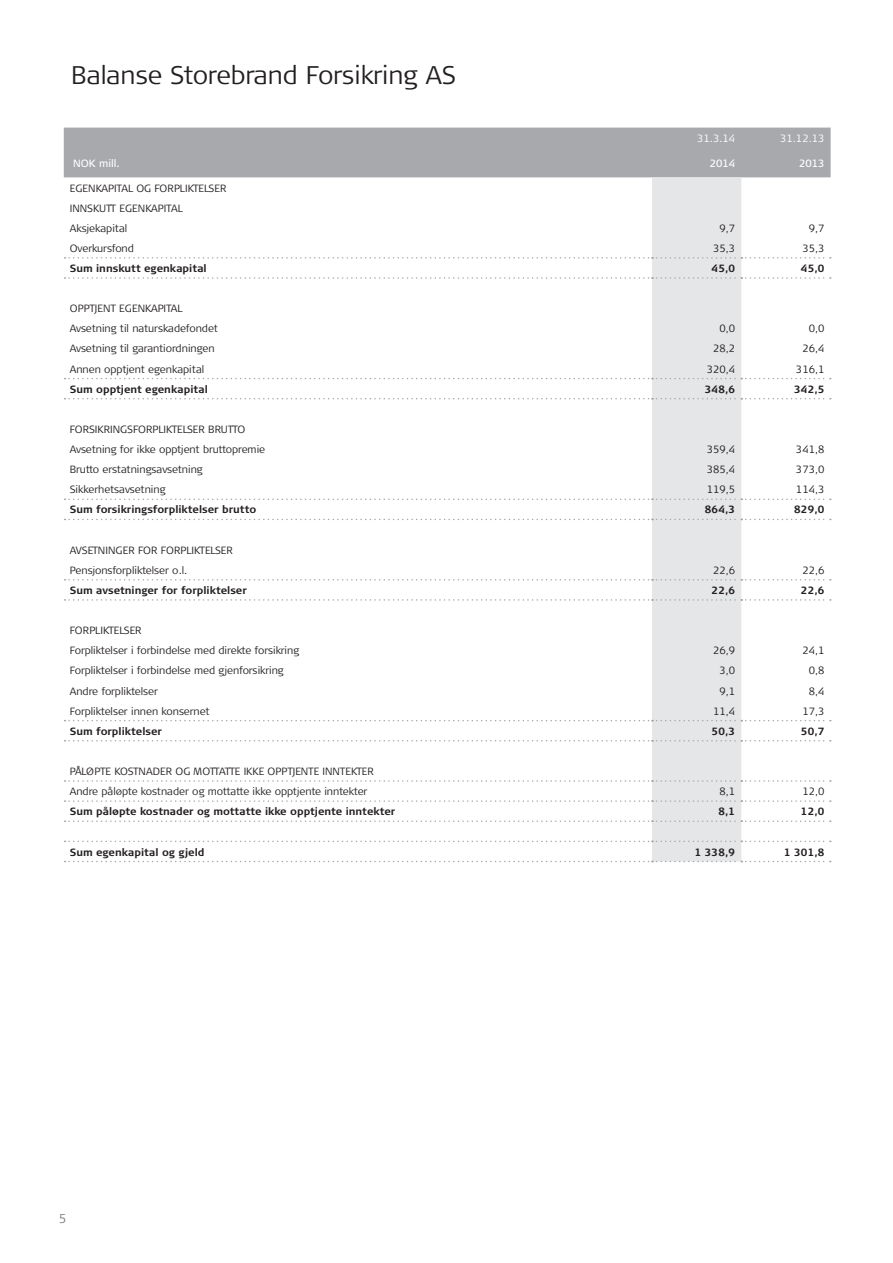
<style>
.page{position:relative;width:893px;height:1263px;background:#fff}
.page>*{position:absolute;margin:0;border:0;box-sizing:border-box;transform-origin:0 0}
.t1{font:300 25.5px "Signa Column";color:#231f20}
.t2{font:300 12.75px "Signa Column";color:#808285}
.t3{font:300 10.5px "Signa Column";color:#231f20}
.t4{font:700 10.5px "Signa Column";color:#231f20}
.t5{font:10.5px "Signa Column";color:#fff}
.t6{font:300 10.5px "Signa Column";color:#fff}
.t7{font:300 10.5px "Signa Column";letter-spacing:-.02em;color:#231f20}
</style>
<div class="page">
<div style="left:64px;top:128px;width:767px;height:49px;background:#a8a9ad"></div>
<div style="left:652px;top:177px;width:89px;height:684px;background:#e5e6e8"></div>
<svg style="left:65px;top:257px;width:766px;height:2px"></svg>
<svg style="left:65px;top:277px;width:766px;height:2px"></svg>
<svg style="left:65px;top:378px;width:766px;height:1px"></svg>
<svg style="left:65px;top:398px;width:766px;height:1px"></svg>
<svg style="left:65px;top:498px;width:766px;height:2px"></svg>
<svg style="left:65px;top:519px;width:766px;height:1px"></svg>
<svg style="left:65px;top:579px;width:766px;height:1px"></svg>
<svg style="left:65px;top:599px;width:766px;height:2px"></svg>
<svg style="left:65px;top:720px;width:766px;height:1px"></svg>
<svg style="left:65px;top:740px;width:766px;height:1px"></svg>
<svg style="left:65px;top:780px;width:766px;height:2px"></svg>
<svg style="left:65px;top:800px;width:766px;height:2px"></svg>
<svg style="left:65px;top:820px;width:766px;height:2px"></svg>
<svg style="left:65px;top:861px;width:766px;height:1px"></svg>
<svg style="left:65px;top:841px;width:766px;height:1px"></svg>
<p class="t1" style="left:71px;top:60px;width:386px">Balanse Storebrand Forsikring AS</p>
<p class="t6" style="left:697px;top:132px;width:40px">31.3.14</p>
<p class="t6" style="left:780px;top:132px;width:46px">31.12.13</p>
<p class="t5" style="left:73px;top:157px;width:48px">NOK mill.</p>
<p class="t5" style="left:710px;top:157px;width:27px">2014</p>
<p class="t5" style="left:799px;top:157px;width:27px">2013</p>
<p class="t3" style="left:70px;top:182px;width:158px">EGENKAPITAL OG FORPLIKTELSER</p>
<p class="t3" style="left:70px;top:202px;width:115px">INNSKUTT EGENKAPITAL</p>
<p class="t3" style="left:70px;top:222px;width:59px">Aksjekapital</p>
<p class="t3" style="left:719px;top:222px;width:17px">9,7</p>
<p class="t3" style="left:809px;top:222px;width:17px">9,7</p>
<p class="t7" style="left:70px;top:242px;width:66px">Overkursfond</p>
<p class="t3" style="left:713px;top:242px;width:24px">35,3</p>
<p class="t3" style="left:802px;top:242px;width:24px">35,3</p>
<p class="t4" style="left:70px;top:262px;width:138px">Sum innskutt egenkapital</p>
<p class="t4" style="left:712px;top:262px;width:25px">45,0</p>
<p class="t4" style="left:801px;top:262px;width:25px">45,0</p>
<p class="t3" style="left:70px;top:303px;width:114px">OPPTJENT EGENKAPITAL</p>
<p class="t3" style="left:70px;top:323px;width:150px">Avsetning til naturskadefondet</p>
<p class="t3" style="left:719px;top:323px;width:17px">0,0</p>
<p class="t3" style="left:809px;top:323px;width:17px">0,0</p>
<p class="t3" style="left:70px;top:343px;width:146px">Avsetning til garantiordningen</p>
<p class="t3" style="left:713px;top:343px;width:24px">28,2</p>
<p class="t3" style="left:802px;top:343px;width:24px">26,4</p>
<p class="t3" style="left:70px;top:363px;width:136px">Annen opptjent egenkapital</p>
<p class="t3" style="left:707px;top:363px;width:30px">320,4</p>
<p class="t3" style="left:796px;top:363px;width:30px">316,1</p>
<p class="t4" style="left:70px;top:383px;width:140px">Sum opptjent egenkapital</p>
<p class="t4" style="left:705px;top:383px;width:32px">348,6</p>
<p class="t4" style="left:794px;top:383px;width:32px">342,5</p>
<p class="t3" style="left:70px;top:423px;width:177px">FORSIKRINGSFORPLIKTELSER BRUTTO</p>
<p class="t3" style="left:70px;top:443px;width:197px">Avsetning for ikke opptjent bruttopremie</p>
<p class="t3" style="left:707px;top:443px;width:30px">359,4</p>
<p class="t3" style="left:796px;top:443px;width:30px">341,8</p>
<p class="t3" style="left:70px;top:464px;width:134px">Brutto erstatningsavsetning</p>
<p class="t3" style="left:707px;top:464px;width:30px">385,4</p>
<p class="t3" style="left:796px;top:464px;width:30px">373,0</p>
<p class="t3" style="left:70px;top:484px;width:97px">Sikkerhetsavsetning</p>
<p class="t3" style="left:707px;top:484px;width:30px">119,5</p>
<p class="t3" style="left:796px;top:484px;width:30px">114,3</p>
<p class="t4" style="left:70px;top:504px;width:188px">Sum forsikringsforpliktelser brutto</p>
<p class="t4" style="left:705px;top:504px;width:32px">864,3</p>
<p class="t4" style="left:794px;top:504px;width:32px">829,0</p>
<p class="t3" style="left:70px;top:544px;width:165px">AVSETNINGER FOR FORPLIKTELSER</p>
<p class="t3" style="left:70px;top:564px;width:119px">Pensjonsforpliktelser o.l.</p>
<p class="t3" style="left:713px;top:564px;width:24px">22,6</p>
<p class="t3" style="left:802px;top:564px;width:24px">22,6</p>
<p class="t4" style="left:70px;top:584px;width:179px">Sum avsetninger for forpliktelser</p>
<p class="t4" style="left:712px;top:584px;width:25px">22,6</p>
<p class="t4" style="left:801px;top:584px;width:25px">22,6</p>
<p class="t3" style="left:70px;top:624px;width:73px">FORPLIKTELSER</p>
<p class="t3" style="left:70px;top:645px;width:231px">Forpliktelser i forbindelse med direkte forsikring</p>
<p class="t3" style="left:713px;top:645px;width:24px">26,9</p>
<p class="t3" style="left:802px;top:645px;width:24px">24,1</p>
<p class="t3" style="left:70px;top:665px;width:215px">Forpliktelser i forbindelse med gjenforsikring</p>
<p class="t3" style="left:719px;top:665px;width:17px">3,0</p>
<p class="t3" style="left:809px;top:665px;width:17px">0,8</p>
<p class="t3" style="left:70px;top:685px;width:90px">Andre forpliktelser</p>
<p class="t3" style="left:719px;top:685px;width:17px">9,1</p>
<p class="t3" style="left:809px;top:685px;width:17px">8,4</p>
<p class="t3" style="left:70px;top:705px;width:141px">Forpliktelser innen konsernet</p>
<p class="t3" style="left:713px;top:705px;width:24px">11,4</p>
<p class="t3" style="left:802px;top:705px;width:24px">17,3</p>
<p class="t4" style="left:70px;top:725px;width:94px">Sum forpliktelser</p>
<p class="t4" style="left:712px;top:725px;width:25px">50,3</p>
<p class="t4" style="left:801px;top:725px;width:25px">50,7</p>
<p class="t3" style="left:70px;top:765px;width:306px">PÅLØPTE KOSTNADER OG MOTTATTE IKKE OPPTJENTE INNTEKTER</p>
<p class="t3" style="left:70px;top:785px;width:299px">Andre påløpte kostnader og mottatte ikke opptjente inntekter</p>
<p class="t3" style="left:719px;top:785px;width:17px">8,1</p>
<p class="t3" style="left:802px;top:785px;width:24px">12,0</p>
<p class="t4" style="left:70px;top:805px;width:327px">Sum påløpte kostnader og mottatte ikke opptjente inntekter</p>
<p class="t4" style="left:718px;top:805px;width:18px">8,1</p>
<p class="t4" style="left:801px;top:805px;width:25px">12,0</p>
<p class="t4" style="left:70px;top:846px;width:136px">Sum egenkapital og gjeld</p>
<p class="t4" style="left:695px;top:846px;width:42px">1 338,9</p>
<p class="t4" style="left:784px;top:846px;width:42px">1 301,8</p>
<p class="t2" style="left:59px;top:1211px;width:9px">5</p>
</div>
